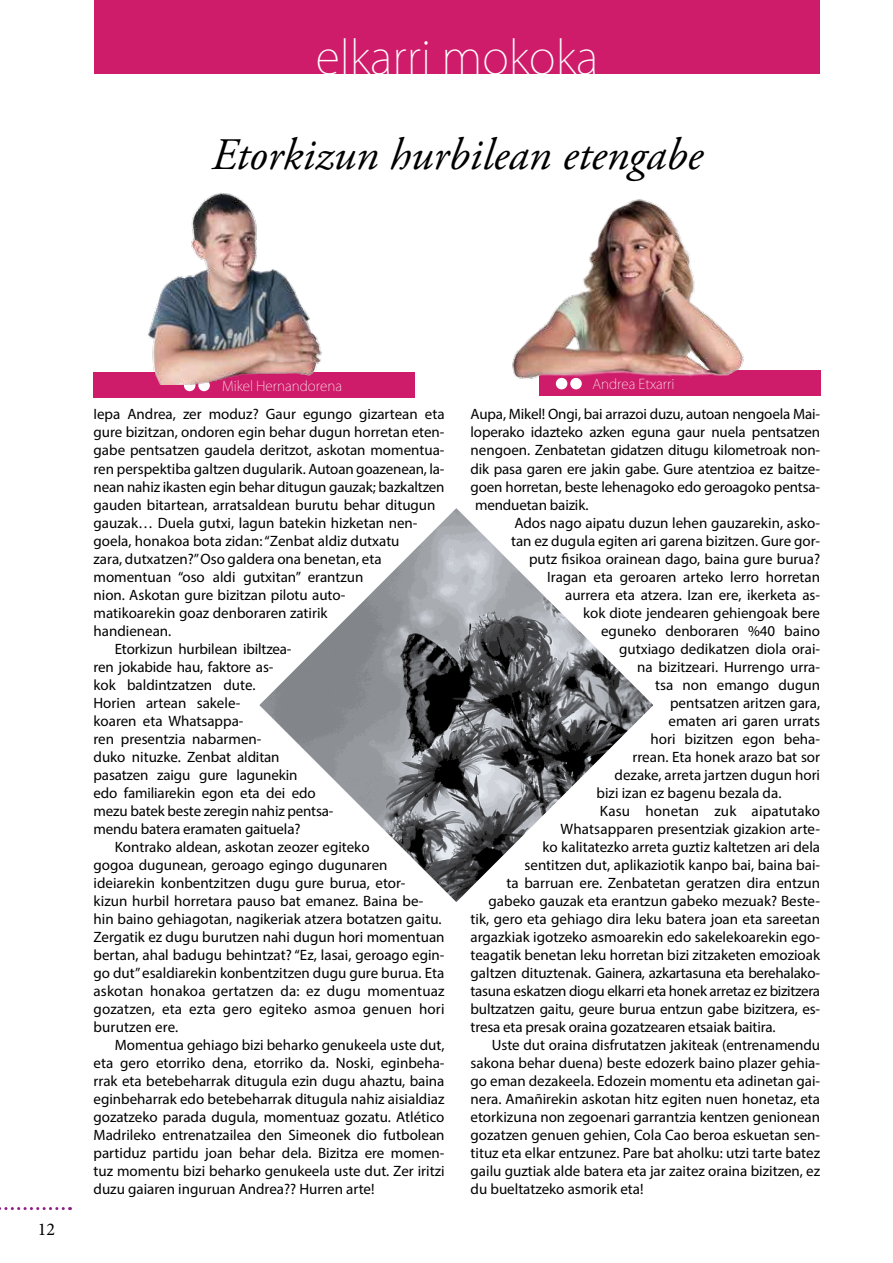
<style>
.page{position:relative;width:893px;height:1263px;background:#fff}
.page>*{position:absolute;margin:0;border:0;box-sizing:border-box;transform-origin:0 0}
.t1{font:italic 45px "Adobe Garamond Pro";color:#000}
.t2{font:200 45px "Koz Go Pr 6 N";color:#fff}
.t3{font:18px "Minion Pro";color:#000}
.t4{font:15px "Myriad Pro";color:#000}
.t5{font:15px "Myriad Pro";letter-spacing:-.02em;color:#000}
.t6{font:200 13.5px "Koz Go Pr 6 N";color:#fff}
</style>
<div class="page">
<svg style="left:0;top:1207px;width:63px;height:3px"></svg>
<img style="left:259px;top:508px;width:394px;height:394px">
<div style="left:94px;top:0;width:726px;height:74px;background:#cf1c6a"></div>
<div style="left:94px;top:372px;width:321px;height:26px;background:#cf1c6a"></div>
<div style="left:184px;top:380px;width:11px;height:11px;background:#fff;border-radius:50%"></div>
<div style="left:198px;top:380px;width:12px;height:11px;background:#fff;border-radius:50%"></div>
<img style="left:148px;top:193px;width:174px;height:192px">
<div style="left:540px;top:370px;width:281px;height:26px;background:#cf1c6a"></div>
<div style="left:556px;top:378px;width:11px;height:11px;background:#fff;border-radius:50%"></div>
<div style="left:570px;top:378px;width:12px;height:11px;background:#fff;border-radius:50%"></div>
<img style="left:512px;top:199px;width:232px;height:188px">
<h1 class="t2" style="left:316px;top:33px;width:284px">elkarri mokoka</h1>
<h1 class="t1" style="left:212px;top:127px;width:492px">Etorkizun hurbilean etengabe</h1>
<p class="t3" style="left:38px;top:1217px;width:19px">12</p>
<p class="t6" style="left:222px;top:378px;width:121px">Mikel Hernandorena</p>
<p class="t6" style="left:592px;top:376px;width:84px">Andrea Etxarri</p>
<p class="t4" style="left:94px;top:405px;width:353px">Iepa Andrea, zer moduz? Gaur egungo gizartean eta</p>
<p class="t4" style="left:94px;top:423px;width:352px">gure bizitzan, ondoren egin behar dugun horretan eten-</p>
<p class="t4" style="left:94px;top:441px;width:352px">gabe pentsatzen gaudela deritzot, askotan momentua-</p>
<p class="t4" style="left:94px;top:459px;width:353px">ren perspektiba galtzen dugularik. Autoan goazenean, la-</p>
<p class="t4" style="left:94px;top:477px;width:353px">nean nahiz ikasten egin behar ditugun gauzak; bazkaltzen</p>
<p class="t4" style="left:94px;top:495px;width:344px">gauden bitartean, arratsaldean burutu behar ditugun</p>
<p class="t4" style="left:94px;top:513px;width:326px">gauzak… Duela gutxi, lagun batekin hizketan nen-</p>
<p class="t4" style="left:94px;top:531px;width:308px">goela, honakoa bota zidan: “Zenbat aldiz dutxatu</p>
<p class="t4" style="left:94px;top:549px;width:290px">zara, dutxatzen?” Oso galdera ona benetan, eta</p>
<p class="t4" style="left:94px;top:567px;width:271px">momentuan “oso aldi gutxitan” erantzun</p>
<p class="t4" style="left:94px;top:585px;width:253px">nion. Askotan gure bizitzan pilotu auto-</p>
<p class="t4" style="left:94px;top:603px;width:236px">matikoarekin goaz denboraren zatirik</p>
<p class="t4" style="left:94px;top:621px;width:79px">handienean.</p>
<p class="t4" style="left:115px;top:639px;width:178px">Etorkizun hurbilean ibiltzea-</p>
<p class="t4" style="left:94px;top:657px;width:181px">ren jokabide hau, faktore as-</p>
<p class="t4" style="left:94px;top:675px;width:163px">kok baldintzatzen dute.</p>
<p class="t4" style="left:94px;top:693px;width:148px">Horien artean sakele-</p>
<p class="t4" style="left:94px;top:711px;width:152px">koaren eta Whatsappa-</p>
<p class="t4" style="left:94px;top:729px;width:170px">ren presentzia nabarmen-</p>
<p class="t4" style="left:94px;top:747px;width:188px">duko nituzke. Zenbat alditan</p>
<p class="t4" style="left:94px;top:765px;width:205px">pasatzen zaigu gure lagunekin</p>
<p class="t4" style="left:94px;top:783px;width:224px">edo familiarekin egon eta dei edo</p>
<p class="t4" style="left:94px;top:801px;width:242px">mezu batek beste zeregin nahiz pentsa-</p>
<p class="t4" style="left:94px;top:819px;width:208px">mendu batera eramaten gaituela?</p>
<p class="t4" style="left:115px;top:837px;width:256px">Kontrako aldean, askotan zeozer egiteko</p>
<p class="t4" style="left:94px;top:855px;width:296px">gogoa dugunean, geroago egingo dugunaren</p>
<p class="t4" style="left:94px;top:873px;width:313px">ideiarekin konbentzitzen dugu gure burua, etor-</p>
<p class="t4" style="left:94px;top:891px;width:332px">kizun hurbil horretara pauso bat emanez. Baina be-</p>
<p class="t4" style="left:94px;top:909px;width:350px">hin baino gehiagotan, nagikeriak atzera botatzen gaitu.</p>
<p class="t4" style="left:94px;top:927px;width:353px">Zergatik ez dugu burutzen nahi dugun hori momentuan</p>
<p class="t4" style="left:94px;top:945px;width:352px">bertan, ahal badugu behintzat? “Ez, lasai, geroago egin-</p>
<p class="t4" style="left:94px;top:963px;width:352px">go dut” esaldiarekin konbentzitzen dugu gure burua. Eta</p>
<p class="t4" style="left:94px;top:981px;width:352px">askotan honakoa gertatzen da: ez dugu momentuaz</p>
<p class="t4" style="left:94px;top:999px;width:353px">gozatzen, eta ezta gero egiteko asmoa genuen hori</p>
<p class="t4" style="left:94px;top:1017px;width:86px">burutzen ere.</p>
<p class="t4" style="left:115px;top:1035px;width:331px">Momentua gehiago bizi beharko genukeela uste dut,</p>
<p class="t4" style="left:94px;top:1053px;width:353px">eta gero etorriko dena, etorriko da. Noski, eginbeha-</p>
<p class="t4" style="left:94px;top:1071px;width:352px">rrak eta betebeharrak ditugula ezin dugu ahaztu, baina</p>
<p class="t4" style="left:94px;top:1089px;width:352px">eginbeharrak edo betebeharrak ditugula nahiz aisialdiaz</p>
<p class="t4" style="left:94px;top:1107px;width:352px">gozatzeko parada dugula, momentuaz gozatu. Atlético</p>
<p class="t4" style="left:94px;top:1125px;width:352px">Madrileko entrenatzailea den Simeonek dio futbolean</p>
<p class="t4" style="left:94px;top:1143px;width:352px">partiduz partidu joan behar dela. Bizitza ere momen-</p>
<p class="t4" style="left:94px;top:1161px;width:353px">tuz momentu bizi beharko genukeela uste dut. Zer iritzi</p>
<p class="t4" style="left:94px;top:1179px;width:283px">duzu gaiaren inguruan Andrea?? Hurren arte!</p>
<p class="t4" style="left:471px;top:405px;width:351px">Aupa, Mikel! Ongi, bai arrazoi duzu, autoan nengoela Mai-</p>
<p class="t4" style="left:471px;top:423px;width:351px">loperako idazteko azken eguna gaur nuela pentsatzen</p>
<p class="t4" style="left:471px;top:441px;width:351px">nengoen. Zenbatetan gidatzen ditugu kilometroak non-</p>
<p class="t4" style="left:471px;top:459px;width:351px">dik pasa garen ere jakin gabe. Gure atentzioa ez baitze-</p>
<p class="t4" style="left:471px;top:477px;width:351px">goen horretan, beste lehenagoko edo geroagoko pentsa-</p>
<p class="t4" style="left:475px;top:495px;width:115px">menduetan baizik.</p>
<p class="t4" style="left:514px;top:513px;width:307px">Ados nago aipatu duzun lehen gauzarekin, asko-</p>
<p class="t4" style="left:511px;top:531px;width:310px">tan ez dugula egiten ari garena bizitzen. Gure gor-</p>
<p class="t4" style="left:529px;top:549px;width:293px">putz fisikoa orainean dago, baina gure burua?</p>
<p class="t4" style="left:547px;top:567px;width:275px">Iragan eta geroaren arteko lerro horretan</p>
<p class="t4" style="left:565px;top:585px;width:256px">aurrera eta atzera. Izan ere, ikerketa as-</p>
<p class="t4" style="left:583px;top:603px;width:238px">kok diote jendearen gehiengoak bere</p>
<p class="t4" style="left:601px;top:621px;width:221px">eguneko denboraren %40 baino</p>
<p class="t4" style="left:619px;top:639px;width:202px">gutxiago dedikatzen diola orai-</p>
<p class="t4" style="left:637px;top:657px;width:184px">na bizitzeari. Hurrengo urra-</p>
<p class="t4" style="left:655px;top:675px;width:167px">tsa non emango dugun</p>
<p class="t4" style="left:670px;top:693px;width:151px">pentsatzen aritzen gara,</p>
<p class="t4" style="left:669px;top:711px;width:153px">ematen ari garen urrats</p>
<p class="t4" style="left:651px;top:729px;width:171px">hori bizitzen egon beha-</p>
<p class="t4" style="left:633px;top:747px;width:189px">rrean. Eta honek arazo bat sor</p>
<p class="t4" style="left:615px;top:765px;width:207px">dezake, arreta jartzen dugun hori</p>
<p class="t4" style="left:597px;top:783px;width:186px">bizi izan ez bagenu bezala da.</p>
<p class="t4" style="left:600px;top:801px;width:222px">Kasu honetan zuk aipatutako</p>
<p class="t4" style="left:561px;top:819px;width:261px">Whatsapparen presentziak gizakion arte-</p>
<p class="t4" style="left:543px;top:837px;width:279px">ko kalitatezko arreta guztiz kaltetzen ari dela</p>
<p class="t4" style="left:525px;top:855px;width:297px">sentitzen dut, aplikaziotik kanpo bai, baina bai-</p>
<p class="t4" style="left:507px;top:873px;width:315px">ta barruan ere. Zenbatetan geratzen dira entzun</p>
<p class="t4" style="left:489px;top:891px;width:333px">gabeko gauzak eta erantzun gabeko mezuak? Beste-</p>
<p class="t4" style="left:471px;top:909px;width:351px">tik, gero eta gehiago dira leku batera joan eta sareetan</p>
<p class="t4" style="left:471px;top:927px;width:351px">argazkiak igotzeko asmoarekin edo sakelekoarekin ego-</p>
<p class="t4" style="left:471px;top:945px;width:351px">teagatik benetan leku horretan bizi zitzaketen emozioak</p>
<p class="t5" style="left:471px;top:963px;width:351px">galtzen dituztenak. Gainera, azkartasuna eta berehalako-</p>
<p class="t5" style="left:471px;top:981px;width:351px">tasuna eskatzen diogu elkarri eta honek arretaz ez bizitzera</p>
<p class="t4" style="left:471px;top:999px;width:351px">bultzatzen gaitu, geure burua entzun gabe bizitzera, es-</p>
<p class="t4" style="left:471px;top:1017px;width:306px">tresa eta presak oraina gozatzearen etsaiak baitira.</p>
<p class="t4" style="left:492px;top:1035px;width:330px">Uste dut oraina disfrutatzen jakiteak (entrenamendu</p>
<p class="t4" style="left:471px;top:1053px;width:351px">sakona behar duena) beste edozerk baino plazer gehia-</p>
<p class="t4" style="left:471px;top:1071px;width:351px">go eman dezakeela. Edozein momentu eta adinetan gai-</p>
<p class="t4" style="left:471px;top:1089px;width:351px">nera. Amañirekin askotan hitz egiten nuen honetaz, eta</p>
<p class="t4" style="left:471px;top:1107px;width:351px">etorkizuna non zegoenari garrantzia kentzen genionean</p>
<p class="t4" style="left:471px;top:1125px;width:351px">gozatzen genuen gehien, Cola Cao beroa eskuetan sen-</p>
<p class="t4" style="left:471px;top:1143px;width:351px">tituz eta elkar entzunez. Pare bat aholku: utzi tarte batez</p>
<p class="t4" style="left:471px;top:1161px;width:351px">gailu guztiak alde batera eta jar zaitez oraina bizitzen, ez</p>
<p class="t4" style="left:471px;top:1179px;width:174px">du bueltatzeko asmorik eta!</p>
</div>
